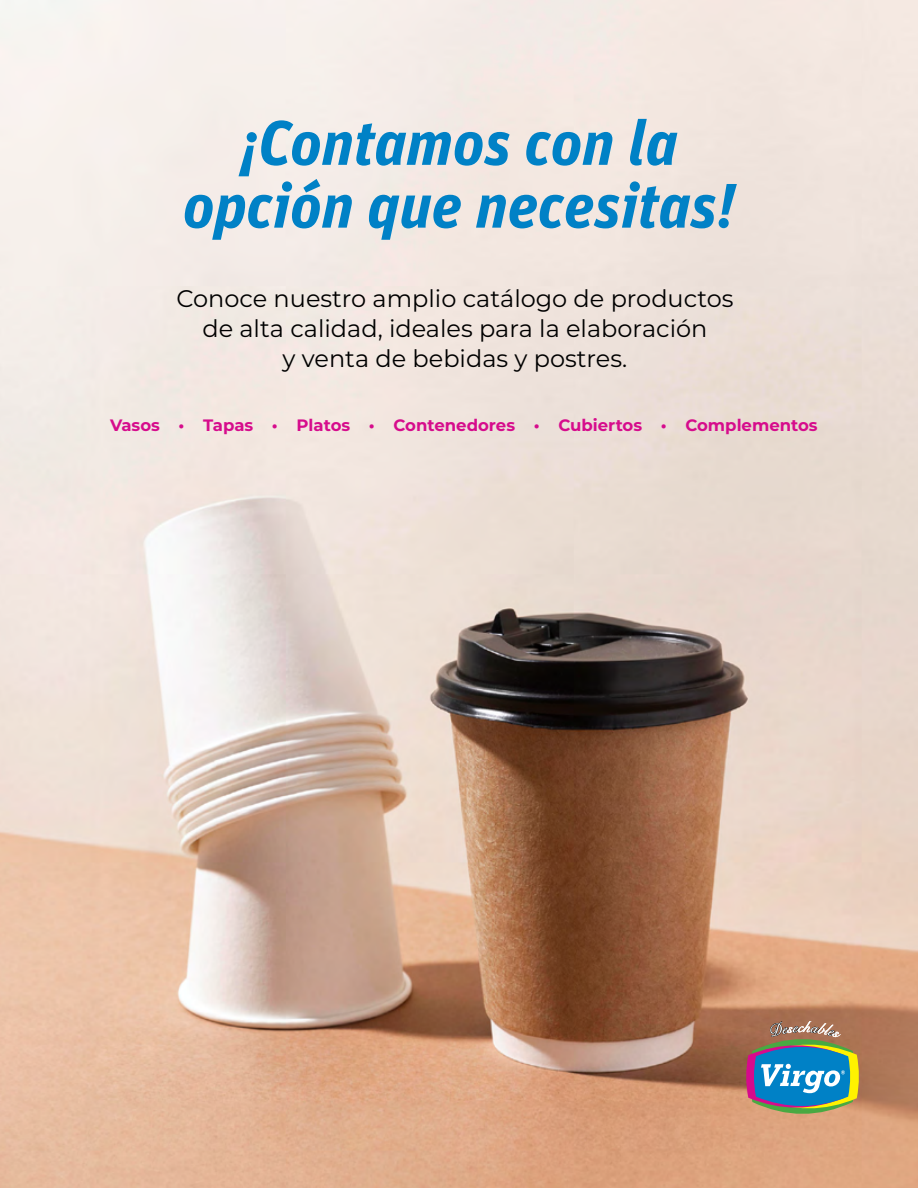
<style>
.page{position:relative;width:918px;height:1188px;background:#fff}
.page>*{position:absolute;margin:0;border:0;box-sizing:border-box;transform-origin:0 0}
.t1{font:italic 700 62.85px/62.8px "Unit Pro";color:#0081c6;text-align:center}
.t2{font:24px/30px "Montserrat";color:#000;text-align:center}
.t3{font:700 16.5px "Montserrat";color:#d60c8c}
</style>
<div class="page">
<img style="left:0;top:0;width:918px;height:1188px">
<svg style="left:746px;top:1021px;width:113px;height:93px;background:#708d8f"></svg>
<h1 class="t1" style="left:183px;top:108px;width:554px">¡Contamos con la opción que necesitas!</h1>
<p class="t2" style="left:176px;top:283px;width:559px">Conoce nuestro amplio catálogo de productos de alta calidad, ideales para la elaboración<br>y venta de bebidas y postres.</p>
<p class="t3" style="left:110px;top:413px;width:709px">Vasos • Tapas • Platos • Contenedores • Cubiertos • Complementos</p>
</div>
